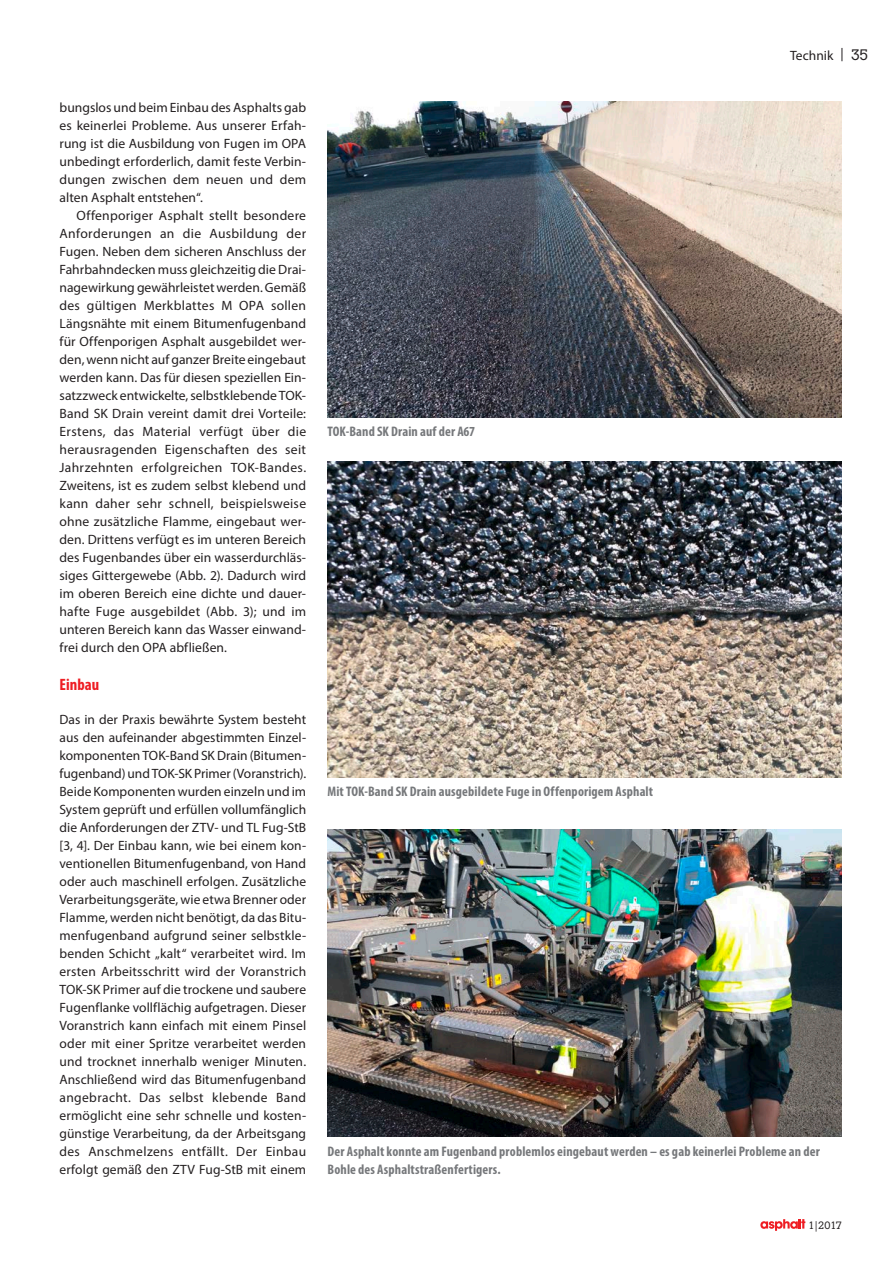
<style>
.page{position:relative;width:893px;height:1263px;background:#fff}
.page>*{position:absolute;margin:0;border:0;box-sizing:border-box;transform-origin:0 0}
.t1{font:700 condensed 16.5px "Myriad Pro";letter-spacing:.005em;color:#ee1d23}
.t2{font:300 15px "Calvert";color:#231f20}
.t3{font:700 condensed 13.8px/18px "Myriad Pro";letter-spacing:.01em;color:#76787b}
.t4{font:13.5px/18px "Myriad Pro";letter-spacing:.005em;color:#231f20;text-align:justify}
.t5{font:300 10.5px "Calvert";color:#231f20}
</style>
<div class="page">
<svg style="left:842px;top:48px;width:1px;height:13px"></svg>
<svg style="left:760px;top:1219px;width:45px;height:12px"></svg>
<img style="left:327px;top:101px;width:514px;height:316px">
<img style="left:328px;top:461px;width:513px;height:316px">
<img style="left:328px;top:829px;width:513px;height:308px">
<p class="t4" style="left:60px;top:98px;width:248px">bungslos und beim Einbau des Asphalts gab es keinerlei Probleme. Aus unserer Erfah&shy;rung ist die Ausbildung von Fugen im OPA unbedingt erforderlich, damit feste Verbin&shy;dungen zwischen dem neuen und dem alten Asphalt entstehen“.</p>
<p class="t4" style="left:60px;top:206px;width:248px;text-indent:17px">Offenporiger Asphalt stellt besondere Anforderungen an die Ausbildung der Fugen. Neben dem sicheren Anschluss der Fahrbahndecken muss gleichzeitig die Drai&shy;nagewirkung gewährleistet werden. Gemäß des gültigen Merkblattes M OPA sollen Längsnähte mit einem Bitumenfugenband für Offenporigen Asphalt ausgebildet wer&shy;den, wenn nicht auf ganzer Breite eingebaut werden kann. Das für diesen speziellen Ein&shy;satzzweck entwickelte, selbstklebende TOK-Band SK Drain vereint damit drei Vorteile:<br>Erstens, das Material verfügt über die herausragenden Eigenschaften des seit Jahrzehnten erfolgreichen TOK-Bandes.<br>Zweitens, ist es zudem selbst klebend und kann daher sehr schnell, beispielsweise ohne zusätzliche Flamme, eingebaut wer&shy;den. Drittens verfügt es im unteren Bereich des Fugenbandes über ein wasserdurchläs&shy;siges Gittergewebe (Abb. 2). Dadurch wird im oberen Bereich eine dichte und dauer&shy;hafte Fuge ausgebildet (Abb. 3); und im unteren Bereich kann das Wasser einwand&shy;frei durch den OPA abfließen.</p>
<p class="t1" style="left:60px;top:674px;width:41px">Einbau</p>
<p class="t4" style="left:60px;top:710px;width:248px">Das in der Praxis bewährte System besteht aus den aufeinander abgestimmten Einzel&shy;komponenten TOK-Band SK Drain (Bitumen&shy;fugenband) und TOK-SK Primer (Voranstrich).<br>Beide Komponenten wurden einzeln und im System geprüft und erfüllen vollumfänglich die Anforderungen der ZTV- und TL Fug-StB [3, 4]. Der Einbau kann, wie bei einem kon&shy;ventionellen Bitumenfugenband, von Hand oder auch maschinell erfolgen. Zusätzliche Verarbeitungsgeräte, wie etwa Brenner oder Flamme, werden nicht benötigt, da das Bitu&shy;menfugenband aufgrund seiner selbstkle&shy;benden Schicht „kalt“ verarbeitet wird. Im ersten Arbeitsschritt wird der Voranstrich TOK-SK Primer auf die trockene und saubere Fugenflanke vollflächig aufgetragen. Dieser Voranstrich kann einfach mit einem Pinsel oder mit einer Spritze verarbeitet werden und trocknet innerhalb weniger Minuten.<br>Anschließend wird das Bitumenfugenband angebracht. Das selbst klebende Band ermöglicht eine sehr schnelle und kosten&shy;günstige Verarbeitung, da der Arbeitsgang des Anschmelzens entfällt. Der Einbau erfolgt gemäß den ZTV Fug-StB mit einem</p>
<p class="t4" style="left:790px;top:46px;width:45px">Technik</p>
<p class="t2" style="left:851px;top:46px;width:19px">35</p>
<p class="t3" style="left:327px;top:422px;width:149px">TOK-Band SK Drain auf der A67</p>
<p class="t3" style="left:327px;top:782px;width:327px">Mit TOK-Band SK Drain ausgebildete Fuge in Offenporigem Asphalt</p>
<p class="t3" style="left:328px;top:1142px;width:494px">Der Asphalt konnte am Fugenband problemlos eingebaut werden – es gab keinerlei Probleme an der<br>Bohle des Asphaltstraßenfertigers.</p>
<p class="t5" style="left:808px;top:1219px;width:35px">1|2017</p>
</div>
